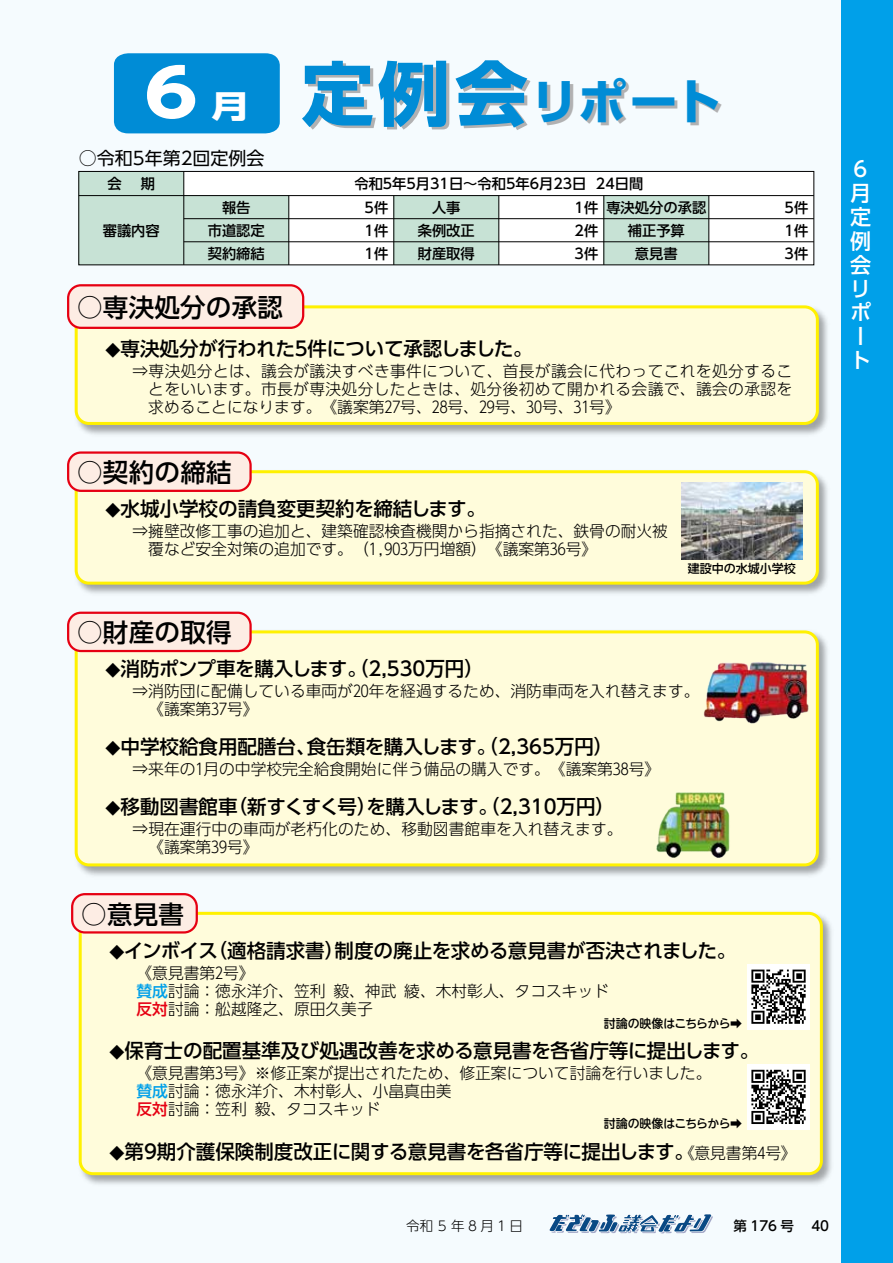
<style>
.page{position:relative;width:893px;height:1263px;background:#f5fbfe}
.page>*{position:absolute;margin:0;border:0;box-sizing:border-box;transform-origin:0 0}
.t1{font:64.65px "BIZ UDP Shin Go Bold";color:#fff;scale:1.25 1}
.t2{font:48.9px "BIZ UDP Shin Go Bold";color:#008cd6}
.t3{font:31.35px "BIZ UDP Shin Go Bold";color:#fff;scale:1.25 1}
.t4{font:25.5px "BIZ UDP Shin Go Medium";letter-spacing:.01em;color:#000}
.t5{font:21px/23.9px "BIZ UDP Shin Go Medium";color:#fff}
.t6{font:19.5px "BIZ UDP Shin Go Medium";color:#000}
.t7{font:18px "BIZ UDP Shin Go";color:#000}
.t8{font:15.75px/18px "BIZ UD Shin Go Light";color:#000}
.t9{font:15px "BIZ UDP Shin Go Medium";color:#000}
.t10{font:14.25px/23.2px "BIZ UDP Shin Go Medium";color:#000;text-align:center}
.t11{font:13.5px "BIZ UDP Shin Go Light";letter-spacing:.25em;color:#000}
.t12{font:13.5px "BIZ UDP Shin Go Medium";color:#000}
.t13{font:12px "BIZ UDP Shin M Go Medium";color:#000}
.t14{font:12px "BIZ UDP Shin Go Medium";color:#000}
.s1{font-size:69.75px}
.s2{font-family:"BIZ UD Shin Go Medium";color:#00a0e9}
.s3{font-family:"BIZ UD Shin Go Medium";color:#e60012}
.s4{font-family:"BIZ UD Shin Go Light";font-size:15.75px}
</style>
<div class="page">
<div style="left:841px;top:0;width:52px;height:1263px;background:#00a0e9"></div>
<img style="left:75px;top:911px;width:757px;height:273px">
<div style="left:80px;top:913px;width:741px;height:261px;background:#fffcdb;border-radius:13px"></div>
<div style="left:79px;top:912px;width:744px;height:263px;border:3px solid #fff100;border-radius:13px"></div>
<div style="left:72px;top:894px;width:125px;height:38px;background:#fdede4;border-radius:13px"></div>
<div style="left:71px;top:893px;width:127px;height:40px;border:2px solid #e60012;border-radius:13px"></div>
<img style="left:71px;top:302px;width:757px;height:133px">
<div style="left:76px;top:307px;width:741px;height:116px;background:#fffcdb;border-radius:13px"></div>
<div style="left:75px;top:305px;width:744px;height:120px;border:3px solid #fff100;border-radius:13px"></div>
<div style="left:68px;top:285px;width:235px;height:43px;background:#fdede4;border-radius:13px"></div>
<div style="left:67px;top:284px;width:237px;height:45px;border:2px solid #e60012;border-radius:13px"></div>
<img style="left:71px;top:633px;width:757px;height:243px">
<div style="left:76px;top:632px;width:741px;height:233px;background:#fffcdb;border-radius:13px"></div>
<div style="left:75px;top:630px;width:744px;height:236px;border:3px solid #fff100;border-radius:13px"></div>
<div style="left:68px;top:613px;width:183px;height:38px;background:#fdede4;border-radius:13px"></div>
<div style="left:67px;top:612px;width:185px;height:40px;border:2px solid #e60012;border-radius:13px"></div>
<img style="left:71px;top:473px;width:757px;height:121px">
<div style="left:76px;top:472px;width:741px;height:111px;background:#fffcdb;border-radius:13px"></div>
<div style="left:75px;top:470px;width:744px;height:115px;border:3px solid #fff100;border-radius:13px"></div>
<div style="left:68px;top:453px;width:183px;height:38px;background:#fdede4;border-radius:13px"></div>
<div style="left:67px;top:451px;width:185px;height:41px;border:2px solid #e60012;border-radius:13px"></div>
<div style="left:114px;top:53px;width:166px;height:80px;background:#008cd6"></div>
<div style="left:79px;top:171px;width:735px;height:94px;background:#fff"></div>
<div style="left:79px;top:171px;width:105px;height:25px;background:#c7e2d5"></div>
<div style="left:79px;top:196px;width:210px;height:69px;background:#c7e2d5"></div>
<div style="left:394px;top:196px;width:105px;height:69px;background:#c7e2d5"></div>
<div style="left:604px;top:196px;width:105px;height:69px;background:#c7e2d5"></div>
<hr style="left:184px;top:171px;width:1px;height:94px;background:#000">
<hr style="left:499px;top:196px;width:1px;height:69px;background:#000">
<hr style="left:289px;top:196px;width:1px;height:69px;background:#000">
<hr style="left:709px;top:196px;width:1px;height:69px;background:#000">
<hr style="left:394px;top:196px;width:1px;height:69px;background:#000">
<hr style="left:604px;top:196px;width:1px;height:69px;background:#000">
<hr style="left:79px;top:195px;width:735px;height:1px;background:#000">
<hr style="left:184px;top:218px;width:630px;height:1px;background:#000">
<hr style="left:184px;top:241px;width:630px;height:1px;background:#000">
<div style="left:79px;top:171px;width:735px;height:94px;border:1px solid #000"></div>
<img style="left:681px;top:483px;width:122px;height:76px">
<img style="left:703px;top:662px;width:106px;height:62px">
<img style="left:656px;top:792px;width:74px;height:66px">
<div style="left:747px;top:964px;width:63px;height:65px;background:#fff"></div>
<div style="left:747px;top:1064px;width:63px;height:65px;background:#fff"></div>
<svg style="left:751px;top:969px;width:55px;height:55px"></svg>
<svg style="left:751px;top:1070px;width:55px;height:54px"></svg>
<svg style="left:549px;top:1214px;width:164px;height:19px"></svg>
<h1 class="t1" style="left:144px;top:61px;width:44px">6</h1>
<p class="t7" style="left:79px;top:149px;width:187px">○令和5年第2回定例会</p>
<p class="t10" style="left:108px;top:172px;width:49px">会　　期</p>
<p class="t10" style="left:103px;top:219px;width:58px">審議内容</p>
<h3 class="t3" style="left:211px;top:90px;width:33px">月</h3>
<p class="t10" style="left:208px;top:195px;width:58px">報告<br>市道認定契約締結</p>
<h3 class="t4" style="left:77px;top:295px;width:207px">○専決処分の承認</h3>
<h2 class="t2" style="left:301px;top:77px;width:420px"><span class="s1">定例会</span>リポート</h2>
<p class="t10" style="left:365px;top:172px;width:280px;text-align:left;text-indent:-10px">令和5年5月31日～令和5年6月23日　24日間<br>5件<br>1件<br>1件</p>
<p class="t10" style="left:418px;top:196px;width:58px">人事<br>条例改正財産取得</p>
<p class="t10" style="left:575px;top:195px;width:25px;text-align:justify">1件2件3件</p>
<p class="t10" style="left:606px;top:196px;width:101px">専決処分の承認補正予算<br>意見書</p>
<p class="t10" style="left:785px;top:196px;width:25px;text-align:justify">5件1件3件</p>
<p class="t6" style="left:121px;top:339px;width:406px">専決処分が行われた5件について承認しました。</p>
<p class="t9" style="left:106px;top:343px;width:16px">◆</p>
<p class="t8" style="left:148px;top:362px;width:646px;text-align:justify;text-indent:-16px">⇒専決処分とは、議会が議決すべき事件について、首長が議会に代わってこれを処分することをいいます。市長が専決処分したときは、処分後初めて開かれる会議で、議会の承認を求めることになります。《議案第27号、28号、29号、30号、31号《</p>
<h3 class="t4" style="left:77px;top:459px;width:156px">○契約の締結</h3>
<p class="t6" style="left:121px;top:499px;width:359px">水城小学校の請負変更契約を締結します。</p>
<p class="t9" style="left:106px;top:503px;width:16px">◆</p>
<p class="t8" style="left:148px;top:522px;width:521px;text-indent:-16px">⇒擁壁改修工事の追加と、建築確認検査機関から指摘された、鉄骨の耐火被覆など安全対策の追加です。（1,903万円増額）《議案第36号《</p>
<h3 class="t4" style="left:77px;top:620px;width:156px">○財産の取得</h3>
<p class="t6" style="left:121px;top:659px;width:355px">消防ポンプ車を購入します。（2,530万円(</p>
<p class="t9" style="left:106px;top:663px;width:16px">◆</p>
<p class="t14" style="left:688px;top:562px;width:110px">建設中の水城小学校</p>
<p class="t8" style="left:148px;top:682px;width:553px;text-indent:-16px">⇒消防団に配備している車両が20年を経過するため、消防車両を入れ替えます。《議案第37号《</p>
<p class="t6" style="left:121px;top:737px;width:485px">中学校給食用配膳台、食缶類を購入します。（2,365万円(</p>
<p class="t9" style="left:106px;top:741px;width:16px">◆</p>
<p class="t8" style="left:133px;top:760px;width:529px">⇒来年の1月の中学校完全給食開始に伴う備品の購入です。《議案第38号《</p>
<p class="t6" style="left:121px;top:797px;width:486px">移動図書館車（新すくすく号）を購入します。（2,310万円(</p>
<p class="t9" style="left:106px;top:801px;width:16px">◆</p>
<p class="t8" style="left:148px;top:820px;width:476px;text-indent:-16px">⇒現在運行中の車両が老朽化のため、移動図書館車を入れ替えます。《議案第39号《</p>
<h3 class="t4" style="left:81px;top:901px;width:104px">○意見書</h3>
<p class="t6" style="left:125px;top:941px;width:605px">インボイス（適格請求書）制度の廃止を求める意見書が否決されました。</p>
<p class="t9" style="left:110px;top:945px;width:16px">◆</p>
<p class="t8" style="left:137px;top:964px;width:120px">《意見書第号2 《</p>
<p class="t8" style="left:137px;top:982px;width:238px"><span class="s2">賛成</span>討論：徳永洋介、笠利<br><span class="s3">反対</span>討論：舩越隆之、原田久美子</p>
<p class="t6" style="left:125px;top:1041px;width:628px">保育士の配置基準及び処遇改善を求める意見書を各省庁等に提出します。</p>
<p class="t8" style="left:404px;top:982px;width:206px">綾、木村彰人、タコスキッド</p>
<p class="t8" style="left:333px;top:982px;width:64px">毅、神武</p>
<p class="t13" style="left:604px;top:1017px;width:140px">討論の映像はこちらから➡</p>
<p class="t9" style="left:110px;top:1045px;width:16px">◆</p>
<p class="t8" style="left:137px;top:1064px;width:576px">《意見書第号3 》※修正案が提出されたため、修正案について討論を行いました。</p>
<p class="t8" style="left:137px;top:1082px;width:316px"><span class="s2">賛成</span>討論：徳永洋介、木村彰人、小畠真由美</p>
<p class="t8" style="left:255px;top:1100px;width:127px">毅、タコスキッド</p>
<p class="t8" style="left:137px;top:1100px;width:112px"><span class="s3">反対</span>討論：笠利</p>
<p class="t13" style="left:604px;top:1117px;width:140px">討論の映像はこちらから➡</p>
<p class="t6" style="left:125px;top:1142px;width:572px">第9期介護保険制度改正に関する意見書を各省庁等に提出します。<span class="s4">《</span></p>
<p class="t8" style="left:694px;top:1144px;width:104px">意見書第号4 《</p>
<p class="t9" style="left:110px;top:1146px;width:16px">◆</p>
<h3 class="t5" style="left:854px;top:157px;width:15px">6</h3>
<h3 class="t5" style="left:850px;top:181px;width:22px">月定例会リポート</h3>
<p class="t11" style="left:406px;top:1219px;width:118px">令和5年8月1 日</p>
<p class="t12" style="left:734px;top:1219px;width:62px">第 176 号</p>
<p class="t12" style="left:811px;top:1219px;width:19px">40</p>
</div>
